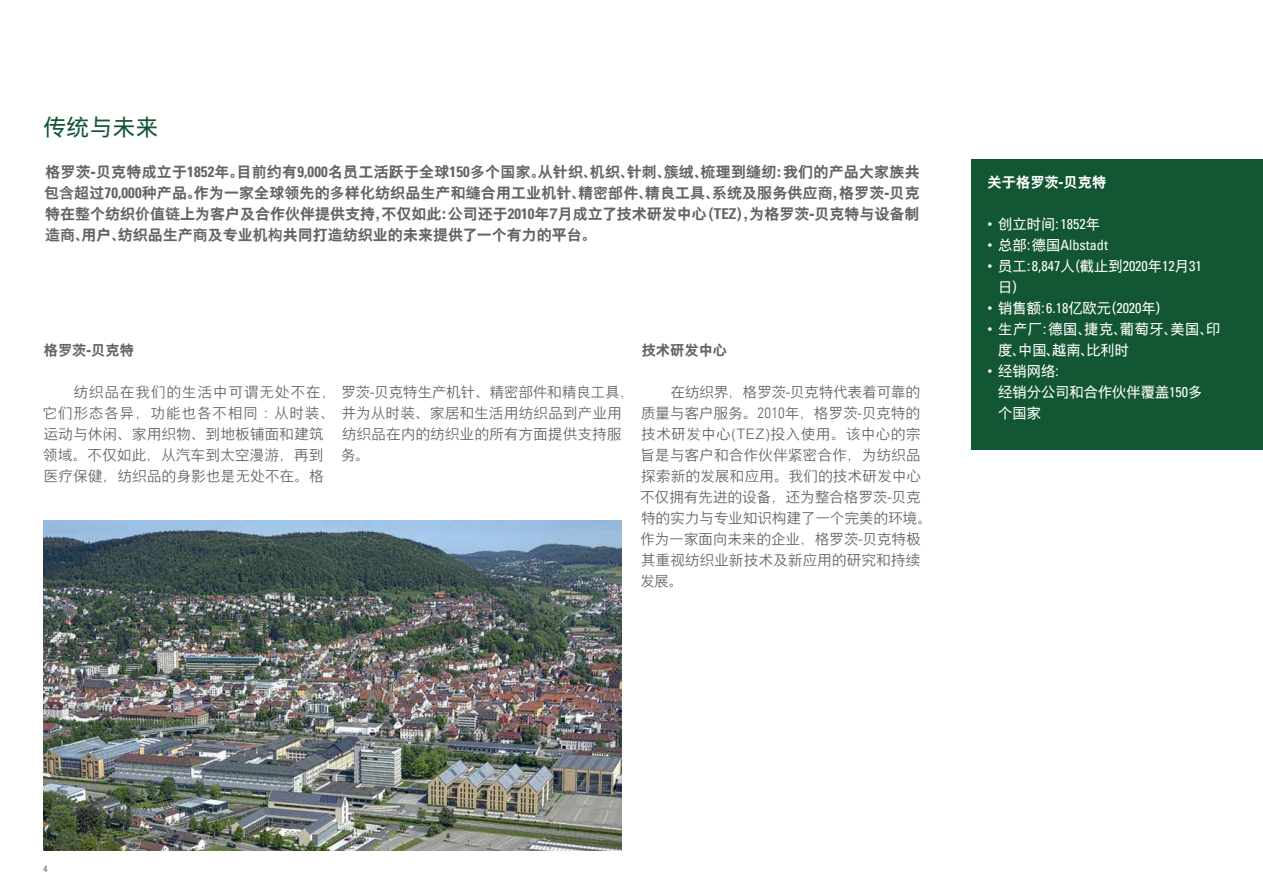
<style>
.page{position:relative;width:1263px;height:893px;background:#fff}
.page>*{position:absolute;margin:0;border:0;box-sizing:border-box;transform-origin:0 0}
.t1{font:22.5px "Nimbus Sans Global";letter-spacing:.025em;color:#125634}
.t2{font:700 15px/21px "Nimbus Sans Global";color:#636466;text-align:justify}
.t3{font:300 14.25px/21px "Nimbus Sans Global";letter-spacing:.035em;color:#636466}
.t4{font:14.25px/21px "Nimbus Sans Global";color:#fff}
.t5{font:condensed 14.25px "Univers Com 57";color:#fff}
.t6{font:14.25px/21px "Nimbus Sans Global";letter-spacing:.04em;color:#fff}
.t7{font:700 14.25px "Nimbus Sans Global";color:#636466}
.t8{font:700 14.25px "Nimbus Sans Global";color:#fff}
.t9{font:condensed 9px "Univers Com 57";color:#636466}
.s1{font-family:"Univers Com 67 Bold Cond";font-weight:400}
.s2{font-family:"Univers Com 57";font-stretch:condensed}
.s3{font-family:"Nimbus Sans Global";font-stretch:normal}
.s4{font-family:"Univers Com 47 Light Cond";font-weight:400;font-size:15px}
</style>
<div class="page">
<img style="left:44px;top:521px;width:578px;height:329px">
<div style="left:972px;top:159px;width:291px;height:291px;background:#125634"></div>
<h1 class="t1" style="left:44px;top:114px;width:116px">传统与未来</h1>
<p class="t2" style="left:44px;top:161px;width:877px">格罗茨-贝克特成立于<span class="s1">1852</span>年。目前约有<span class="s1">9,000</span>名员工活跃于全球<span class="s1">150</span>多个国家。从针织、机织、针刺、簇绒、梳理到缝纫：我们的产品大家族共包含超过<span class="s1">70,000</span>种产品。作为一家全球领先的多样化纺织品生产和缝合用工业机针、精密部件、精良工具、系统及服务供应商，格罗茨-贝克特在整个纺织价值链上为客户及合作伙伴提供支持，不仅如此：公司还于<span class="s1">2010</span>年7月成立了技术研发中心（<span class="s1">TEZ</span>），为格罗茨-贝克特与设备制造商、用户、纺织品生产商及专业机构共同打造纺织业的未来提供了一个有力的平台。</p>
<p class="t8" style="left:988px;top:174px;width:120px">关于格罗茨-贝克特</p>
<p class="t4" style="left:988px;top:214px;width:114px">• 创立时间：<span class="s2">1852</span>年</p>
<p class="t5" style="left:988px;top:236px;width:122px"><span class="s3">• 总部：德国</span>Albstadt</p>
<p class="t5" style="left:988px;top:257px;width:216px"><span class="s3">• 员工：</span>8,847<span class="s3">人（截止到</span>2020<span class="s3">年</span>12<span class="s3">月</span>31</p>
<p class="t4" style="left:998px;top:277px;width:29px">日）</p>
<p class="t4" style="left:988px;top:298px;width:183px">• 销售额：<span class="s2">6.18</span>亿欧元（<span class="s2">2020</span>年）</p>
<p class="t6" style="left:998px;top:319px;width:224px;text-indent:-11px">• 生产厂：德国、捷克、葡萄牙、美国、印度、中国、越南、比利时</p>
<p class="t4" style="left:998px;top:361px;width:206px;text-indent:-11px">• 经销网络：<br>经销分公司和合作伙伴覆盖<span class="s2">150</span>多个国家</p>
<p class="t7" style="left:44px;top:342px;width:92px">格罗茨-贝克特</p>
<p class="t3" style="left:43px;top:382px;width:593px;text-indent:31px">纺织品在我们的生活中可谓无处不在，罗茨-贝克特生产机针、精密部件和精良工具，它们形态各异，功能也各不相同：从时装、<br>运动与休闲、家用织物、到地板铺面和建筑<br>领域。不仅如此，从汽车到太空漫游，再到<br>医疗保健，纺织品的身影也是无处不在。格</p>
<p class="t7" style="left:642px;top:342px;width:87px">技术研发中心</p>
<p class="t3" style="left:640px;top:382px;width:293px;text-indent:30px">在纺织界，格罗茨-贝克特代表着可靠的质量与客户服务。<span class="s4">2010</span>年，格罗茨-贝克特的技术研发中心(TEZ)投入使用。该中心的宗旨是与客户和合作伙伴紧密合作，为纺织品探索新的发展和应用。我们的技术研发中心不仅拥有先进的设备，还为整合格罗茨-贝克特的实力与专业知识构建了一个完美的环境。作为一家面向未来的企业，格罗茨-贝克特极其重视纺织业新技术及新应用的研究和持续发展。</p>
<p class="t3" style="left:341px;top:403px;width:282px;text-align:justify">并为从时装、家居和生活用纺织品到产业用纺织品在内的纺织业的所有方面提供支持服务。</p>
<p class="t9" style="left:44px;top:863px;width:5px">4</p>
</div>
